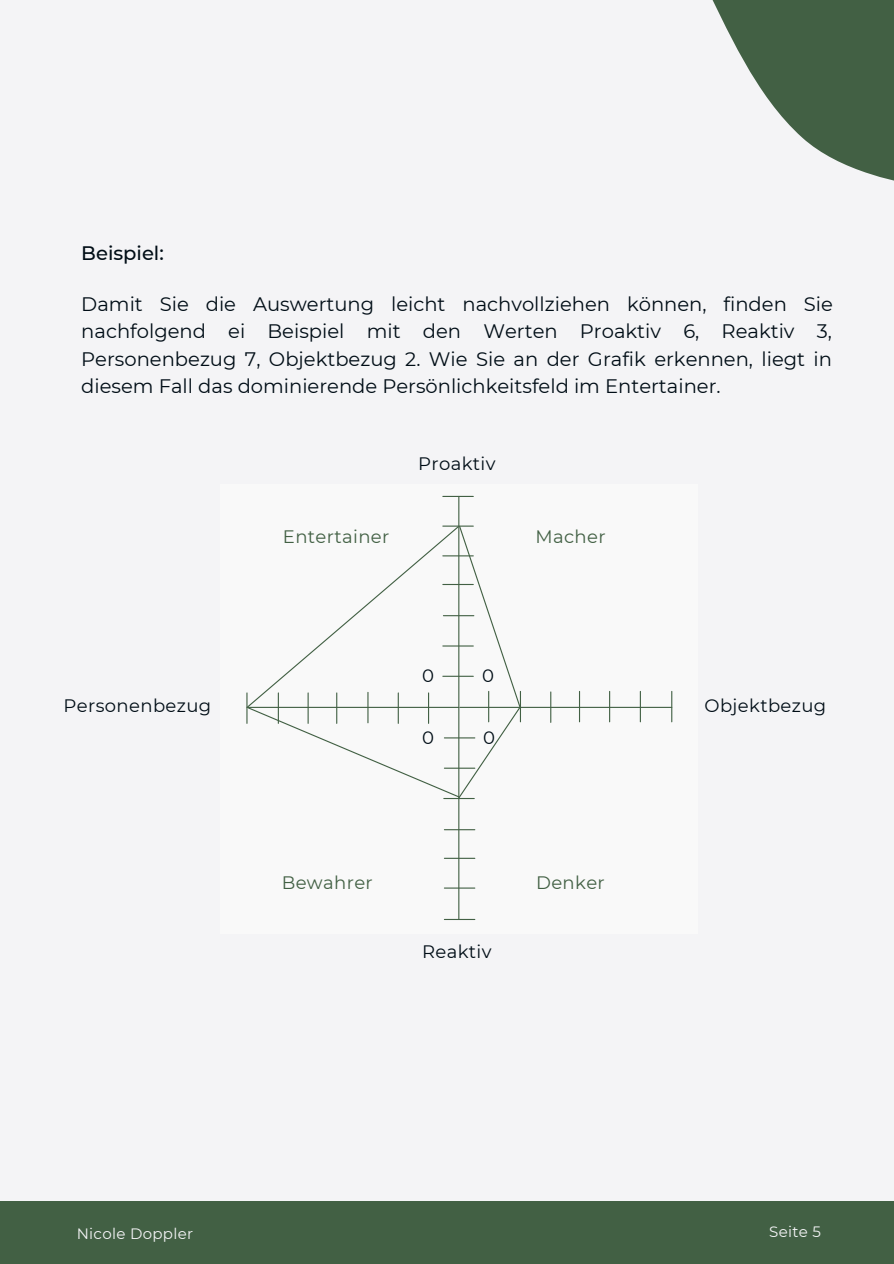
<style>
.page{position:relative;width:894px;height:1264px;background:#fff}
.page>*{position:absolute;margin:0;border:0;box-sizing:border-box;transform-origin:0 0}
.t1{font:19.5px/27px "Montserrat";color:#000d16;text-align:justify}
.t2{font:500 19.5px "Montserrat";color:#000d16}
.t3{font:18px "Montserrat";letter-spacing:.02em;color:#000d16}
.t4{font:18px "Montserrat";letter-spacing:.02em;color:#426044}
.t5{font:15px "Montserrat";letter-spacing:.02em;color:#f4f4f6}
</style>
<div class="page">
<div style="left:0;top:0;width:893px;height:1263px;background:#f4f4f6"></div>
<svg style="left:712px;top:0;width:181px;height:181px"></svg>
<div style="left:0;top:1201px;width:893px;height:62px;background:#426044"></div>
<div style="left:220px;top:484px;width:478px;height:449px;background:#f9f9f9"></div>
<hr style="left:460px;top:706px;width:211px;height:2px;background:#426044">
<hr style="left:639px;top:691px;width:1px;height:30px;background:#426044">
<hr style="left:550px;top:692px;width:1px;height:30px;background:#426044">
<hr style="left:578px;top:691px;width:2px;height:30px;background:#426044">
<hr style="left:609px;top:691px;width:1px;height:30px;background:#426044">
<hr style="left:671px;top:691px;width:1px;height:30px;background:#426044">
<hr style="left:458px;top:496px;width:1px;height:211px;background:#426044">
<hr style="left:442px;top:496px;width:31px;height:1px;background:#426044">
<hr style="left:458px;top:707px;width:1px;height:212px;background:#426044">
<hr style="left:444px;top:887px;width:30px;height:1px;background:#426044">
<hr style="left:444px;top:829px;width:30px;height:1px;background:#426044">
<hr style="left:444px;top:857px;width:30px;height:1px;background:#426044">
<hr style="left:444px;top:918px;width:30px;height:2px;background:#426044">
<svg style="left:246px;top:525px;width:275px;height:274px"></svg>
<p class="t2" style="left:81px;top:241px;width:84px">Beispiel:</p>
<p class="t1" style="left:81px;top:291px;width:752px">Damit Sie die Auswertung leicht nachvollziehen können, finden Sie nachfolgend ei Beispiel mit den Werten Proaktiv 6, Reaktiv 3, Personenbezug 7, Objektbezug 2. Wie Sie an der Grafik erkennen, liegt in diesem Fall das dominierende Persönlichkeitsfeld im Entertainer.</p>
<p class="t3" style="left:418px;top:452px;width:79px">Proaktiv</p>
<p class="t4" style="left:283px;top:526px;width:108px">Entertainer</p>
<p class="t4" style="left:535px;top:526px;width:72px">Macher</p>
<p class="t3" style="left:64px;top:695px;width:149px">Personenbezug</p>
<p class="t3" style="left:422px;top:664px;width:13px">0</p>
<p class="t3" style="left:482px;top:664px;width:13px">0</p>
<p class="t3" style="left:422px;top:726px;width:13px">0</p>
<p class="t3" style="left:483px;top:726px;width:13px">0</p>
<p class="t4" style="left:282px;top:871px;width:92px">Bewahrer</p>
<p class="t4" style="left:536px;top:871px;width:70px">Denker</p>
<p class="t3" style="left:422px;top:940px;width:71px">Reaktiv</p>
<p class="t3" style="left:704px;top:695px;width:123px">Objektbezug</p>
<p class="t5" style="left:77px;top:1224px;width:118px">Nicole Doppler</p>
<p class="t5" style="left:769px;top:1222px;width:53px">Seite 5</p>
</div>
